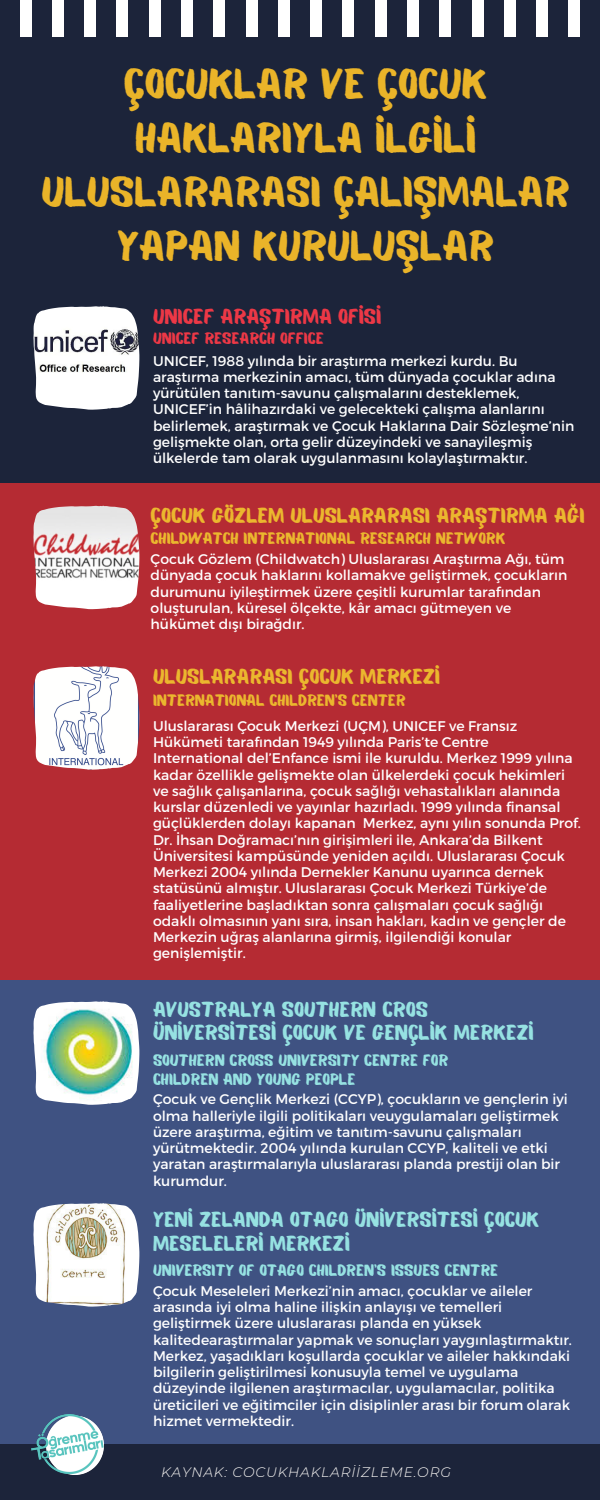
<style>
.page{position:relative;width:600px;height:1500px;background:#1c243a}
.page>*{position:absolute;margin:0;border:0;box-sizing:border-box;transform-origin:0 0}
.t1{font:42px/54px "Balmy";color:#eab429;text-align:center}
.t2{font:21px/24.4px "Balmy";color:#96e2e2}
.t3{font:21px "Balmy";color:#ebb72e}
.t4{font:21px "Balmy";color:#ec3846}
.t5{font:16px/19px "Balmy";color:#96e2e2}
.t6{font:16px "Balmy";color:#ebb72e}
.t7{font:16px "Balmy";color:#ec3846}
.t8{font:14px/16.3px "Montserrat";color:#fff}
.t9{font:italic 300 13.8px "Montserrat";letter-spacing:.06em;color:#f9f7f5}
</style>
<div class="page">
<div style="left:0;top:483px;width:600px;height:498px;background:#b52b33"></div>
<div style="left:0;top:981px;width:600px;height:463px;background:#3f5282"></div>
<div style="left:20px;top:0;width:11px;height:37px;background:#fff"></div>
<div style="left:52px;top:0;width:11px;height:37px;background:#fff"></div>
<div style="left:85px;top:0;width:11px;height:37px;background:#fff"></div>
<div style="left:117px;top:0;width:11px;height:37px;background:#fff"></div>
<div style="left:149px;top:0;width:11px;height:37px;background:#fff"></div>
<div style="left:181px;top:0;width:12px;height:37px;background:#fff"></div>
<div style="left:214px;top:0;width:11px;height:37px;background:#fff"></div>
<div style="left:246px;top:0;width:11px;height:37px;background:#fff"></div>
<div style="left:278px;top:0;width:11px;height:37px;background:#fff"></div>
<div style="left:311px;top:0;width:11px;height:37px;background:#fff"></div>
<div style="left:343px;top:0;width:11px;height:37px;background:#fff"></div>
<div style="left:375px;top:0;width:11px;height:37px;background:#fff"></div>
<div style="left:407px;top:0;width:12px;height:37px;background:#fff"></div>
<div style="left:440px;top:0;width:11px;height:37px;background:#fff"></div>
<div style="left:472px;top:0;width:11px;height:37px;background:#fff"></div>
<div style="left:504px;top:0;width:11px;height:37px;background:#fff"></div>
<div style="left:537px;top:0;width:11px;height:37px;background:#fff"></div>
<div style="left:569px;top:0;width:11px;height:37px;background:#fff"></div>
<img style="left:33px;top:306px;width:106px;height:104px">
<img style="left:33px;top:506px;width:106px;height:103px">
<img style="left:33px;top:666px;width:106px;height:104px">
<img style="left:33px;top:1001px;width:106px;height:104px">
<img style="left:33px;top:1203px;width:106px;height:103px">
<img style="left:31px;top:1415px;width:73px;height:59px">
<h1 class="t1" style="left:41px;top:62px;width:530px">ÇOCUKLAR VE ÇOCUK<br>HAKLARIYLA İLGİLİ<br>ULUSLARARASI ÇALIŞMALAR<br>YAPAN KURULUŞLAR</h1>
<h2 class="t4" style="left:153px;top:308px;width:230px">UNICEF ARAŞTIRMA OFİSİ</h2>
<p class="t8" style="left:153px;top:352px;width:423px">UNICEF, 1988 yılında bir araştırma merkezi kurdu. Bu araştırma merkezinin amacı, tüm dünyada çocuklar adına yürütülen tanıtım-savunu çalışmalarını desteklemek, UNICEF’in hâlihazırdaki ve gelecekteki çalışma alanlarını belirlemek, araştırmak ve Çocuk Haklarına Dair Sözleşme’nin gelişmekte olan, orta gelir düzeyindeki ve sanayileşmiş ülkelerde tam olarak uygulanmasını kolaylaştırmaktır.</p>
<p class="t7" style="left:153px;top:332px;width:172px">UNICEF RESEARCH OFFICE</p>
<h2 class="t3" style="left:151px;top:507px;width:435px">ÇOCUK GÖZLEM ULUSLARARASI ARAŞTIRMA AĞI</h2>
<p class="t8" style="left:151px;top:550px;width:418px">Çocuk Gözlem (Childwatch) Uluslararası Araştırma Ağı, tüm dünyada çocuk haklarını kollamakve geliştirmek, çocukların durumunu iyileştirmek üzere çeşitli kurumlar tarafından oluşturulan, küresel ölçekte, kâr amacı gütmeyen ve hükümet dışı birağdır.</p>
<p class="t6" style="left:151px;top:532px;width:356px">CHILDWATCH INTERNATIONAL RESEARCH NETWORK</p>
<h2 class="t3" style="left:153px;top:668px;width:289px">ULUSLARARASI ÇOCUK MERKEZİ</h2>
<p class="t8" style="left:153px;top:717px;width:429px">Uluslararası Çocuk Merkezi (UÇM), UNICEF ve Fransız Hükümeti tarafından 1949 yılında Paris’te Centre International del’Enfance ismi ile kuruldu. Merkez 1999 yılına kadar özellikle gelişmekte olan ülkelerdeki çocuk hekimleri ve sağlık çalışanlarına, çocuk sağlığı vehastalıkları alanında kurslar düzenledi ve yayınlar hazırladı. 1999 yılında finansal güçlüklerden dolayı kapanan Merkez, aynı yılın sonunda Prof.<br>Dr. İhsan Doğramacı’nın girişimleri ile, Ankara’da Bilkent Üniversitesi kampüsünde yeniden açıldı. Uluslararası Çocuk Merkezi 2004 yılında Dernekler Kanunu uyarınca dernek statüsünü almıştır. Uluslararası Çocuk Merkezi Türkiye’de faaliyetlerine başladıktan sonra çalışmaları çocuk sağlığı odaklı olmasının yanı sıra, insan hakları, kadın ve gençler de Merkezin uğraş alanlarına girmiş, ilgilendiği konular genişlemiştir.</p>
<p class="t6" style="left:153px;top:694px;width:254px">INTERNATIONAL CHILDREN’S CENTER</p>
<h2 class="t2" style="left:153px;top:1001px;width:382px;line-height:22.3px">AVUSTRALYA SOUTHERN CROS<br>ÜNİVERSİTESİ ÇOCUK VE GENÇLİK MERKEZİ</h2>
<p class="t5" style="left:153px;top:1053px;width:297px">SOUTHERN CROSS UNIVERSITY CENTRE FOR<br>CHILDREN AND YOUNG PEOPLE</p>
<p class="t8" style="left:153px;top:1090px;width:416px">Çocuk ve Gençlik Merkezi (CCYP), çocukların ve gençlerin iyi olma halleriyle ilgili politikaları veuygulamaları geliştirmek üzere araştırma, eğitim ve tanıtım-savunu çalışmaları yürütmektedir. 2004 yılında kurulan CCYP, kaliteli ve etki yaratan araştırmalarıyla uluslararası planda prestiji olan bir kurumdur.</p>
<h2 class="t2" style="left:153px;top:1210px;width:388px">YENİ ZELANDA OTAGO ÜNİVERSİTESİ ÇOCUK<br>MESELELERİ MERKEZİ</h2>
<p class="t5" style="left:153px;top:1262px;width:347px">UNIVERSITY OF OTAGO CHILDREN'S ISSUES CENTRE</p>
<p class="t8" style="left:153px;top:1282px;width:420px">Çocuk Meseleleri Merkezi’nin amacı, çocuklar ve aileler arasında iyi olma haline ilişkin anlayışı ve temelleri geliştirmek üzere uluslararası planda en yüksek kalitedearaştırmalar yapmak ve sonuçları yaygınlaştırmaktır.<br>Merkez, yaşadıkları koşullarda çocuklar ve aileler hakkındaki bilgilerin geliştirilmesi konusuyla temel ve uygulama düzeyinde ilgilenen araştırmacılar, uygulamacılar, politika üreticileri ve eğitimciler için disiplinler arası bir forum olarak hizmet vermektedir.</p>
<p class="t9" style="left:161px;top:1464px;width:292px">KAYNAK: COCUKHAKLARİİZLEME.ORG</p>
</div>
